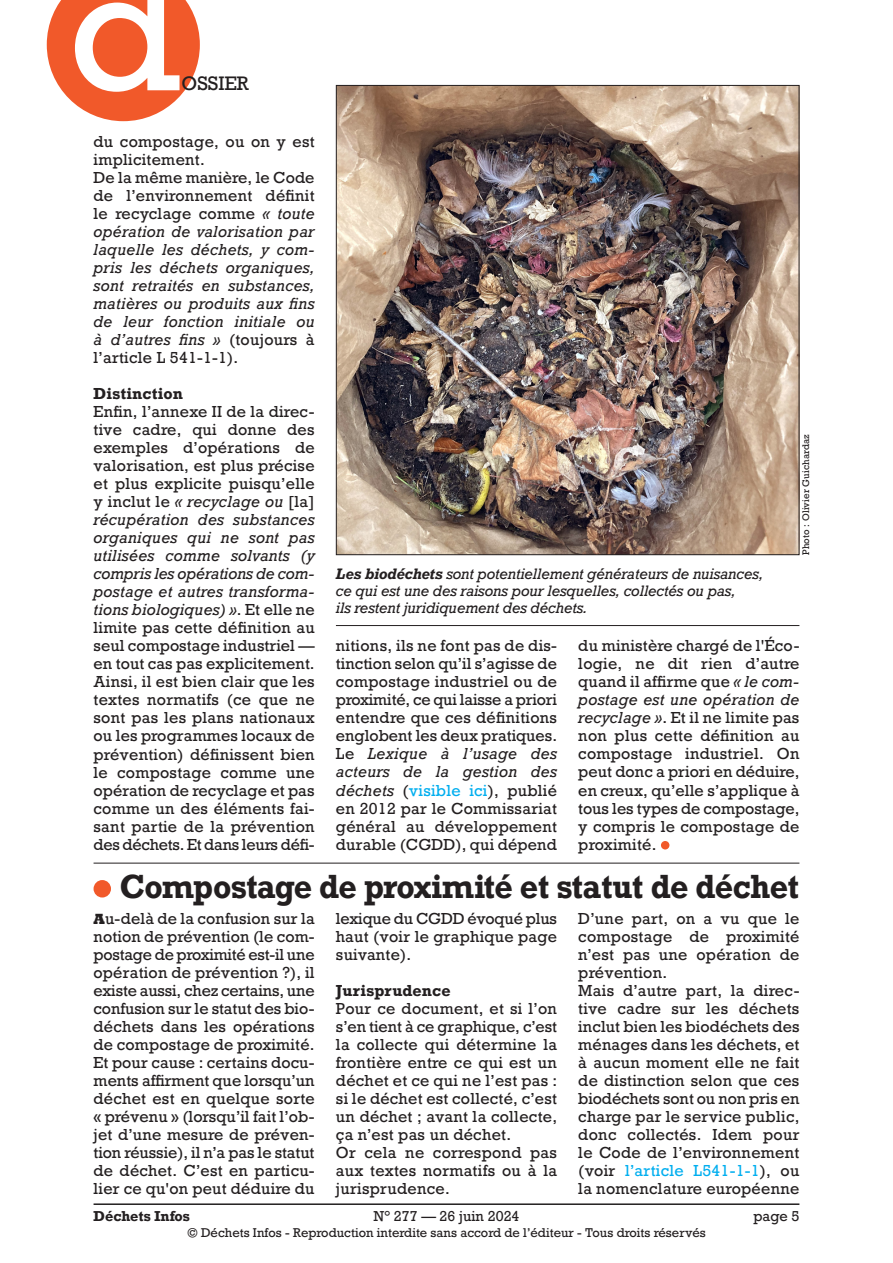
<style>
.page{position:relative;width:893px;height:1263px;background:#fff}
.page>*{position:absolute;margin:0;border:0;box-sizing:border-box;transform-origin:0 0}
.t1{font:166.5px "Rockwell";color:#fff}
.Texte_courant{font:700 31.5px "Rockwell";letter-spacing:-.025em;color:#231f20;scale:.95 1}
.t2{font:18.3px "Rockwell";color:#231f20}
.Texte_courant-2{font:15px/18px "Rockwell";letter-spacing:.015em;color:#231f20;text-align:justify}
.Texte_courant-3{font:italic 15px/18px "Rockwell";letter-spacing:.015em;color:#231f20;text-align:justify}
.Texte_courant-4{font:700 15px "Rockwell";letter-spacing:.01em;color:#231f20}
.Légende_photo{font:italic 14.25px/17.2px "Rockwell";letter-spacing:-.01em;color:#231f20}
.t3{font:13.5px "Rockwell";color:#231f20}
.t4{font:700 13.5px "Rockwell";color:#231f20}
.t5{font:12px "Rockwell";color:#231f20}
.Crédit_photo{font:9px "Rockwell";letter-spacing:.015em;color:#231f20}
.s1{font-style:normal}
.s2{font-style:italic}
.s3{font-weight:700}
.s4{color:#00aeef}
.s5{font-family:"Rockwell Std";font-weight:800}
</style>
<div class="page">
<hr style="left:94px;top:1203px;width:705px;height:2px;background:#231f20">
<div style="left:661px;top:841px;width:8px;height:8px;background:#f1592a;border-radius:50%"></div>
<hr style="left:94px;top:863px;width:705px;height:1px;background:#231f20">
<div style="left:94px;top:880px;width:17px;height:17px;background:#f1592a;border-radius:50%"></div>
<img style="left:338px;top:87px;width:459px;height:466px">
<hr style="left:336px;top:625px;width:463px;height:1px;background:#231f20">
<svg style="left:47px;top:0;width:153px;height:121px;background:#f3734b"></svg>
<h1 class="t1" style="left:69px;top:-73px;width:114px">d</h1>
<p class="t2" style="left:182px;top:72px;width:69px">OSSIER</p>
<p class="Texte_courant-2" style="left:94px;top:133px;width:223px">du compostage, ou on y est implicitement.</p>
<p class="Texte_courant-3" style="left:94px;top:169px;width:223px"><span class="s1">De la même manière, le Code de l’environnement définit le recyclage comme</span> « toute opération de valorisation par laquelle les déchets, y com&shy;pris les déchets organiques, sont retraités en substances, matières ou produits aux fins de leur fonction initiale ou à d’autres fins » <span class="s1">(toujours à l’article L 541-1-1).</span></p>
<p class="Texte_courant-4" style="left:94px;top:384px;width:91px">Distinction</p>
<p class="Texte_courant-2" style="left:94px;top:403px;width:223px">Enfin, l’annexe II de la direc&shy;tive cadre, qui donne des exemples d’opérations de valorisation, est plus précise et plus explicite puisqu’elle y inclut le <span class="s2">« recyclage ou</span> [la] <span class="s2">récupération des substances organiques qui ne sont pas utilisées comme solvants (y compris les opérations de com&shy;postage et autres transforma&shy;tions biologiques) »</span>. Et elle ne limite pas cette définition au seul compostage industriel — en tout cas pas explicitement.</p>
<p class="Texte_courant-2" style="left:94px;top:673px;width:223px">Ainsi, il est bien clair que les textes normatifs (ce que ne sont pas les plans nationaux ou les programmes locaux de prévention) définissent bien le compostage comme une opération de recyclage et pas comme un des éléments fai&shy;sant partie de la prévention des déchets. Et dans leurs défi-</p>
<p class="Crédit_photo" style="left:800px;top:555px;width:122px;rotate:-90deg">Photo : Olivier Guichardaz</p>
<p class="Légende_photo" style="left:336px;top:565px;width:429px"><span class="s3">Les biodéchets</span> sont potentiellement générateurs de nuisances, ce qui est une des raisons pour lesquelles, collectés ou pas,<br>ils restent juridiquement des déchets.</p>
<p class="Texte_courant-2" style="left:336px;top:637px;width:223px">nitions, ils ne font pas de dis&shy;tinction selon qu’il s’agisse de compostage industriel ou de proximité, ce qui laisse a priori entendre que ces définitions englobent les deux pratiques.<br>Le <span class="s2">Lexique à l’usage des acteurs de la gestion des déchets</span> (<span class="s4">visible ici</span>), publié en 2012 par le Commissariat général au développement durable (CGDD), qui dépend</p>
<p class="Texte_courant-2" style="left:578px;top:637px;width:223px">du ministère chargé de l'Éco&shy;logie, ne dit rien d’autre quand il affirme que <span class="s2">« le com&shy;postage est une opération de recyclage »</span>. Et il ne limite pas non plus cette définition au compostage industriel. On peut donc a priori en déduire, en creux, qu’elle s’applique à tous les types de compostage, y compris le compostage de proximité.</p>
<p class="Texte_courant" style="left:119px;top:866px;width:717px">Compostage de proximité et statut de déchet</p>
<p class="Texte_courant-2" style="left:94px;top:910px;width:223px"><span class="s5">A</span>u-delà de la confusion sur la notion de prévention (le com&shy;postage de proximité est-il une opération de prévention ?), il existe aussi, chez certains, une confusion sur le statut des bio&shy;déchets dans les opérations de compostage de proximité.</p>
<p class="Texte_courant-2" style="left:94px;top:1054px;width:223px">Et pour cause : certains docu&shy;ments affirment que lorsqu’un déchet est en quelque sorte « prévenu » (lorsqu’il fait l’ob&shy;jet d’une mesure de préven&shy;tion réussie), il n’a pas le statut de déchet. C’est en particu&shy;lier ce qu'on peut déduire du</p>
<p class="Texte_courant-2" style="left:336px;top:910px;width:223px">lexique du CGDD évoqué plus haut (voir le graphique page suivante).</p>
<p class="Texte_courant-4" style="left:336px;top:981px;width:116px">Jurisprudence</p>
<p class="Texte_courant-2" style="left:336px;top:1000px;width:223px">Pour ce document, et si l’on s’en tient à ce graphique, c’est la collecte qui détermine la frontière entre ce qui est un déchet et ce qui ne l’est pas : si le déchet est collecté, c’est un déchet ; avant la collecte, ça n’est pas un déchet.</p>
<p class="Texte_courant-2" style="left:336px;top:1144px;width:223px">Or cela ne correspond pas aux textes normatifs ou à la jurisprudence.</p>
<p class="Texte_courant-2" style="left:578px;top:910px;width:223px">D’une part, on a vu que le compostage de proximité n’est pas une opération de prévention.</p>
<p class="Texte_courant-2" style="left:578px;top:982px;width:223px">Mais d’autre part, la direc&shy;tive cadre sur les déchets inclut bien les biodéchets des ménages dans les déchets, et à aucun moment elle ne fait de distinction selon que ces biodéchets sont ou non pris en charge par le service public, donc collectés. Idem pour le Code de l’environnement (voir <span class="s4">l’article L541-1-1</span>), ou la nomenclature européenne</p>
<p class="t4" style="left:94px;top:1207px;width:98px">Déchets Infos</p>
<p class="t3" style="left:373px;top:1207px;width:148px">N° 277 — 26 juin 2024</p>
<p class="t3" style="left:753px;top:1207px;width:48px">page 5</p>
<p class="t5" style="left:187px;top:1225px;width:520px">© Déchets Infos - Reproduction interdite sans accord de l’éditeur - Tous droits réservés</p>
</div>
